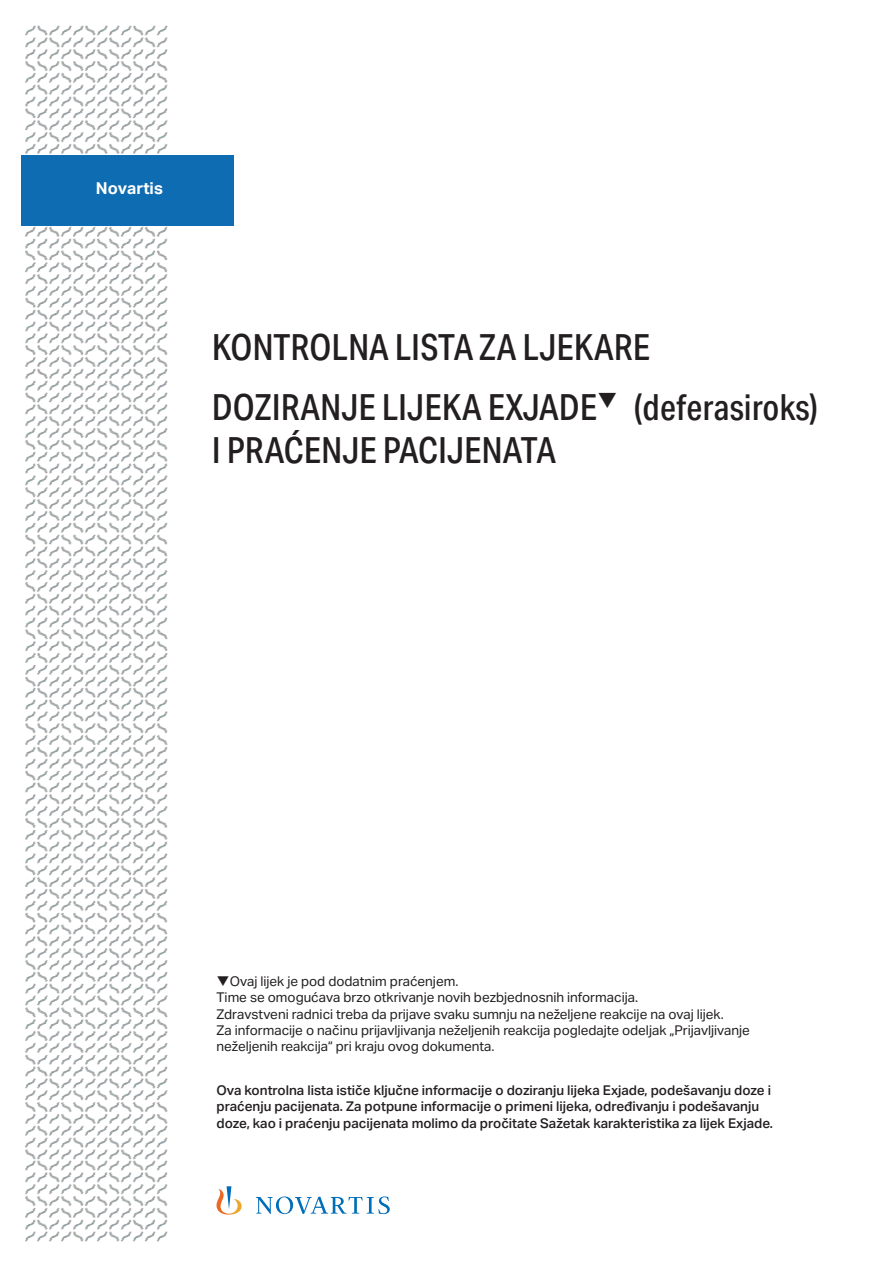
<style>
.page{position:relative;width:895px;height:1264px;background:#fff}
.page>*{position:absolute;margin:0;border:0;box-sizing:border-box;transform-origin:0 0}
.t1{font:500 36px/59.7px "Aktiv Grotesk Cd Trial";color:#231f20}
.t2{font:700 16.5px "Aktiv Grotesk";color:#fff}
.t3{font:13.5px/16.2px "Aktiv Grotesk";color:#231f20}
.t4{font:500 13.5px/16.2px "Aktiv Grotesk";color:#231f20}
</style>
<div class="page">
<img style="left:26px;top:26px;width:142px;height:1215px">
<div style="left:21px;top:155px;width:213px;height:71px;background:#0d6cb2"></div>
<svg style="left:216px;top:1186px;width:173px;height:28px"></svg>
<p class="t2" style="left:96px;top:178px;width:69px">Novartis</p>
<h1 class="t1" style="left:212px;top:318px;width:607px">KONTROLNA LISTA ZA LJEKARE<br>DOZIRANJE LIJEKA EXJADE❑ (deferasiroks)</h1>
<h1 class="t1" style="left:212px;top:421px;width:345px">I PRAĆENJE PACIJENATA</h1>
<p class="t3" style="left:216px;top:973px;width:534px">❑Ovaj lijek je pod dodatnim praćenjem.<br>Time se omogućava brzo otkrivanje novih bezbjednosnih informacija.<br>Zdravstveni radnici treba da prijave svaku sumnju na neželjene reakcije na ovaj lijek.<br>Za informacije o načinu prijavljivanja neželjenih reakcija pogledajte odeljak „Prijavljivanje neželjenih reakcija“ pri kraju ovog dokumenta.</p>
<p class="t4" style="left:216px;top:1082px;width:557px">Ova kontrolna lista ističe ključne informacije o doziranju lijeka Exjade, podešavanju doze i praćenju pacijenata. Za potpune informacije o primeni lijeka, određivanju i podešavanju doze, kao i praćenju pacijenata molimo da pročitate Sažetak karakteristika za lijek Exjade.</p>
</div>
